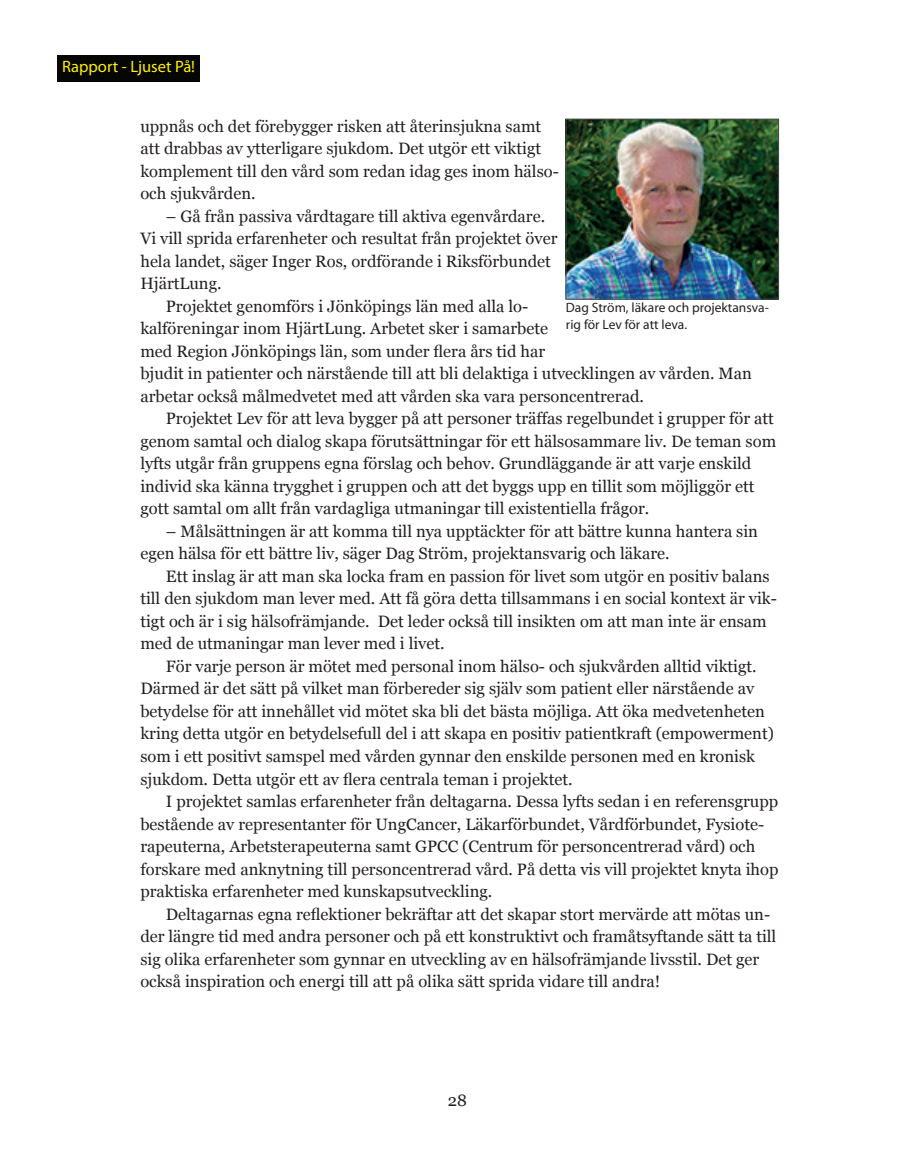
<style>
.page{position:relative;width:919px;height:1174px;background:#fff}
.page>*{position:absolute;margin:0;border:0;box-sizing:border-box;transform-origin:0 0}
.t1{font:16.5px/22.5px "Georgia";color:#231f20}
.t2{font:16.5px "Myriad Pro";color:#fff101}
.t3{font:13.5px/16.2px "Myriad Pro";color:#231f20}
</style>
<div class="page">
<div style="left:58px;top:55px;width:142px;height:27px;background:#060604"></div>
<img style="left:567px;top:121px;width:209px;height:176px">
<div style="left:565px;top:119px;width:213px;height:180px;border:1px solid #4b4c4d"></div>
<p class="t2" style="left:62px;top:56px;width:134px">Rapport - Ljuset På!</p>
<p class="t1" style="left:140px;top:115px;width:420px">uppnås och det förebygger risken att återinsjukna samt att drabbas av ytterligare sjukdom. Det utgör ett viktigt komplement till den vård som redan idag ges inom hälso&shy;och sjukvården.</p>
<p class="t1" style="left:166px;top:205px;width:380px">– Gå från passiva vårdtagare till aktiva egenvårdare.</p>
<p class="t1" style="left:140px;top:227px;width:418px">Vi vill sprida erfarenheter och resultat från projektet över</p>
<p class="t1" style="left:140px;top:250px;width:412px">hela landet, säger Inger Ros, ordförande i Riksförbundet</p>
<p class="t1" style="left:140px;top:272px;width:83px">HjärtLung.</p>
<p class="t1" style="left:166px;top:295px;width:364px">Projektet genomförs i Jönköpings län med alla lo-</p>
<p class="t1" style="left:140px;top:318px;width:409px">kalföreningar inom HjärtLung. Arbetet sker i samarbete</p>
<p class="t1" style="left:140px;top:340px;width:406px">med Region Jönköpings län, som under flera års tid har</p>
<p class="t1" style="left:140px;top:363px;width:613px">bjudit in patienter och närstående till att bli delaktiga i utvecklingen av vården. Man</p>
<p class="t1" style="left:140px;top:385px;width:505px">arbetar också målmedvetet med att vården ska vara personcentrerad.</p>
<p class="t1" style="left:166px;top:408px;width:609px">Projektet Lev för att leva bygger på att personer träffas regelbundet i grupper för att</p>
<p class="t1" style="left:140px;top:430px;width:637px">genom samtal och dialog skapa förutsättningar för ett hälsosammare liv. De teman som</p>
<p class="t1" style="left:140px;top:453px;width:612px">lyfts utgår från gruppens egna förslag och behov. Grundläggande är att varje enskild</p>
<p class="t1" style="left:140px;top:475px;width:615px">individ ska känna trygghet i gruppen och att det byggs upp en tillit som möjliggör ett</p>
<p class="t1" style="left:140px;top:498px;width:510px">gott samtal om allt från vardagliga utmaningar till existentiella frågor.</p>
<p class="t1" style="left:140px;top:520px;width:619px;text-indent:26px">– Målsättningen är att komma till nya upptäckter för att bättre kunna hantera sin egen hälsa för ett bättre liv, säger Dag Ström, projektansvarig och läkare.</p>
<p class="t1" style="left:140px;top:565px;width:638px;text-indent:26px">Ett inslag är att man ska locka fram en passion för livet som utgör en positiv balans till den sjukdom man lever med. Att få göra detta tillsammans i en social kontext är vik&shy;tigt och är i sig hälsofrämjande. Det leder också till insikten om att man inte är ensam med de utmaningar man lever med i livet.</p>
<p class="t1" style="left:140px;top:655px;width:635px;text-indent:26px">För varje person är mötet med personal inom hälso- och sjukvården alltid viktigt.<br>Därmed är det sätt på vilket man förbereder sig själv som patient eller närstående av betydelse för att innehållet vid mötet ska bli det bästa möjliga. Att öka medvetenheten kring detta utgör en betydelsefull del i att skapa en positiv patientkraft (empowerment) som i ett positivt samspel med vården gynnar den enskilde personen med en kronisk sjukdom. Detta utgör ett av flera centrala teman i projektet.</p>
<p class="t1" style="left:140px;top:790px;width:639px;text-indent:26px">I projektet samlas erfarenheter från deltagarna. Dessa lyfts sedan i en referensgrupp bestående av representanter för UngCancer, Läkarförbundet, Vårdförbundet, Fysiote&shy;rapeuterna, Arbetsterapeuterna samt GPCC (Centrum för personcentrerad vård) och forskare med anknytning till personcentrerad vård. På detta vis vill projektet knyta ihop praktiska erfarenheter med kunskapsutveckling.</p>
<p class="t1" style="left:140px;top:903px;width:637px;text-indent:26px">Deltagarnas egna reflektioner bekräftar att det skapar stort mervärde att mötas un&shy;der längre tid med andra personer och på ett konstruktivt och framåtsyftande sätt ta till sig olika erfarenheter som gynnar en utveckling av en hälsofrämjande livsstil. Det ger också inspiration och energi till att på olika sätt sprida vidare till andra!</p>
<p class="t3" style="left:566px;top:300px;width:204px">Dag Ström, läkare och projektansva&shy;rig för Lev för att leva.</p>
<p class="t1" style="left:448px;top:1089px;width:21px">28</p>
</div>
